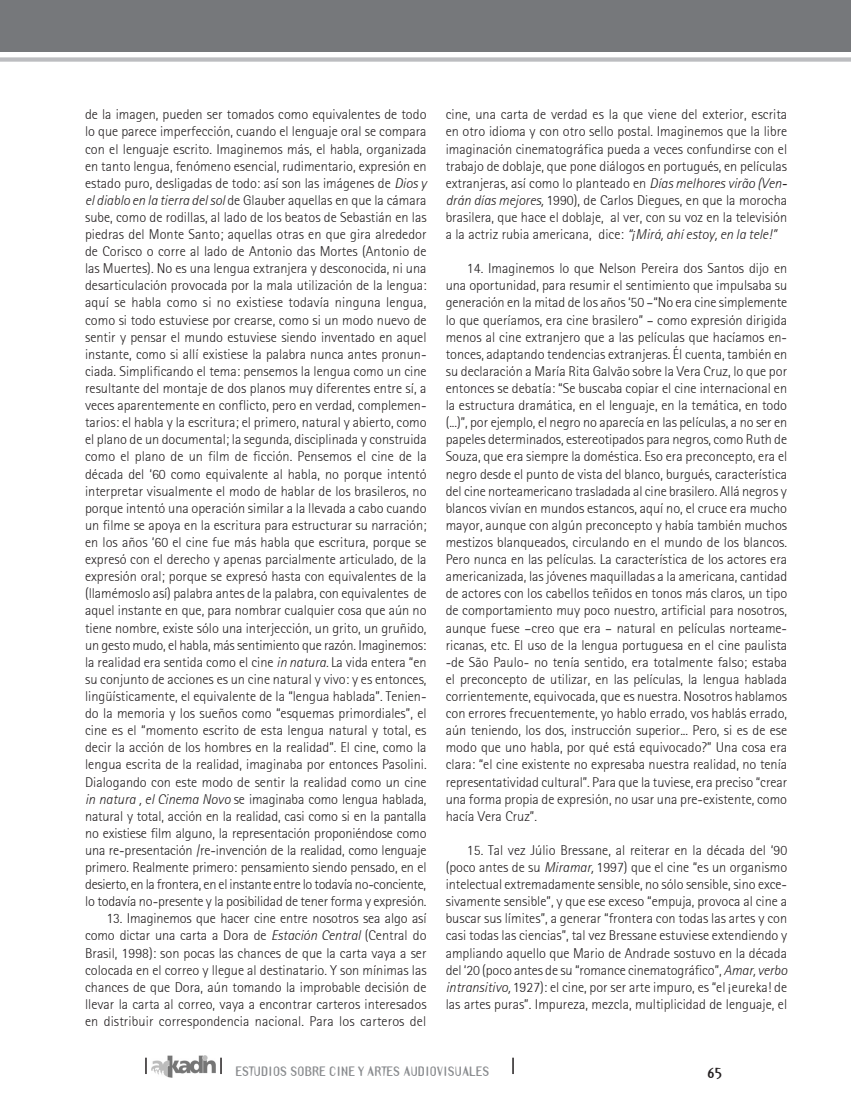
<style>
.page{position:relative;width:851px;height:1106px;background:#fff}
.page>*{position:absolute;margin:0;border:0;box-sizing:border-box;transform-origin:0 0}
._0_texto{font:300 14.25px/17.1px "AT Rotis Sans Serif";color:#231f20;text-align:justify}
.t1{font:700 14.25px "Template Gothic";color:#231f20}
.t2{font:700 12px "Template Gothic";color:#8a8c8f}
.s1{font-family:"AT Rot San Ser Lig Ita";font-weight:400}
</style>
<div class="page">
<img style="left:151px;top:1055px;width:64px;height:22px">
<svg style="left:220px;top:1057px;width:2px;height:17px"></svg>
<svg style="left:145px;top:1057px;width:2px;height:17px"></svg>
<svg style="left:512px;top:1057px;width:1px;height:17px"></svg>
<svg style="left:0;top:57px;width:850px;height:5px;background:#c5c6c8"></svg>
<div style="left:0;top:0;width:850px;height:51px;background:#76787b"></div>
<p class="_0_texto" style="left:85px;top:106px;width:343px">de la imagen, pueden ser tomados como equivalentes de todo lo que parece imperfección, cuando el lenguaje oral se compara con el lenguaje escrito. Imaginemos más, el habla, organizada en tanto lengua, fenómeno esencial, rudimentario, expresión en estado puro, desligadas de todo: así son las imágenes de <span class="s1">Dios y el diablo en la tierra del sol</span> de Glauber aquellas en que la cámara sube, como de rodillas, al lado de los beatos de Sebastián en las piedras del Monte Santo; aquellas otras en que gira alrededor de Corisco o corre al lado de Antonio das Mortes (Antonio de las Muertes). No es una lengua extranjera y desconocida, ni una desarticulación provocada por la mala utilización de la lengua: aquí se habla como si no existiese todavía ninguna lengua, como si todo estuviese por crearse, como si un modo nuevo de sentir y pensar el mundo estuviese siendo inventado en aquel instante, como si allí existiese la palabra nunca antes pronun&shy;ciada. Simplificando el tema: pensemos la lengua como un cine resultante del montaje de dos planos muy diferentes entre sí, a veces aparentemente en conflicto, pero en verdad, complemen&shy;tarios: el habla y la escritura; el primero, natural y abierto, como el plano de un documental; la segunda, disciplinada y construida como el plano de un film de ficción. Pensemos el cine de la década del ‘60 como equivalente al habla, no porque intentó interpretar visualmente el modo de hablar de los brasileros, no porque intentó una operación similar a la llevada a cabo cuando un filme se apoya en la escritura para estructurar su narración; en los años ‘60 el cine fue más habla que escritura, porque se expresó con el derecho y apenas parcialmente articulado, de la expresión oral; porque se expresó hasta con equivalentes de la (llamémoslo así) palabra antes de la palabra, con equivalentes de aquel instante en que, para nombrar cualquier cosa que aún no tiene nombre, existe sólo una interjección, un grito, un gruñido, un gesto mudo, el habla, más sentimiento que razón. Imaginemos: la realidad era sentida como el cine <span class="s1">in natura.</span> La vida entera “en su conjunto de acciones es un cine natural y vivo: y es entonces, lingüísticamente, el equivalente de la “lengua hablada”. Tenien&shy;do la memoria y los sueños como “esquemas primordiales”, el cine es el “momento escrito de esta lengua natural y total, es decir la acción de los hombres en la realidad”. El cine, como la lengua escrita de la realidad, imaginaba por entonces Pasolini.<br>Dialogando con este modo de sentir la realidad como un cine <span class="s1">in natura , el Cinema Novo</span> se imaginaba como lengua hablada, natural y total, acción en la realidad, casi como si en la pantalla no existiese film alguno, la representación proponiéndose como una re-presentación /re-invención de la realidad, como lenguaje primero. Realmente primero: pensamiento siendo pensado, en el desierto, en la frontera, en el instante entre lo todavía no-conciente, lo todavía no-presente y la posibilidad de tener forma y expresión.</p>
<p class="_0_texto" style="left:85px;top:910px;width:343px;text-indent:21px">13. Imaginemos que hacer cine entre nosotros sea algo así como dictar una carta a Dora de <span class="s1">Estación Central</span> (Central do Brasil, 1998): son pocas las chances de que la carta vaya a ser colocada en el correo y llegue al destinatario. Y son mínimas las chances de que Dora, aún tomando la improbable decisión de llevar la carta al correo, vaya a encontrar carteros interesados en distribuir correspondencia nacional. Para los carteros del</p>
<p class="_0_texto" style="left:445px;top:106px;width:343px">cine, una carta de verdad es la que viene del exterior, escrita en otro idioma y con otro sello postal. Imaginemos que la libre imaginación cinematográfica pueda a veces confundirse con el trabajo de doblaje, que pone diálogos en portugués, en películas extranjeras, así como lo planteado en <span class="s1">Días melhores virão (Ven&shy;drán días mejores,</span> 1990), de Carlos Diegues, en que la morocha brasilera, que hace el doblaje, al ver, con su voz en la televisión a la actriz rubia americana, dice: <span class="s1">“¡Mirá, ahí estoy, en la tele!”</span></p>
<p class="_0_texto" style="left:445px;top:260px;width:343px;text-indent:21px">14. Imaginemos lo que Nelson Pereira dos Santos dijo en una oportunidad, para resumir el sentimiento que impulsaba su generación en la mitad de los años ‘50 –“No era cine simplemente lo que queríamos, era cine brasilero” – como expresión dirigida menos al cine extranjero que a las películas que hacíamos en&shy;tonces, adaptando tendencias extranjeras. Él cuenta, también en su declaración a María Rita Galvão sobre la Vera Cruz, lo que por entonces se debatía: “Se buscaba copiar el cine internacional en la estructura dramática, en el lenguaje, en la temática, en todo (...)”, por ejemplo, el negro no aparecía en las películas, a no ser en papeles determinados, estereotipados para negros, como Ruth de Souza, que era siempre la doméstica. Eso era preconcepto, era el negro desde el punto de vista del blanco, burgués, característica del cine norteamericano trasladada al cine brasilero. Allá negros y blancos vivían en mundos estancos, aquí no, el cruce era mucho mayor, aunque con algún preconcepto y había también muchos mestizos blanqueados, circulando en el mundo de los blancos.<br>Pero nunca en las películas. La característica de los actores era americanizada, las jóvenes maquilladas a la americana, cantidad de actores con los cabellos teñidos en tonos más claros, un tipo de comportamiento muy poco nuestro, artificial para nosotros, aunque fuese –creo que era – natural en películas norteame&shy;ricanas, etc. El uso de la lengua portuguesa en el cine paulista -de São Paulo- no tenía sentido, era totalmente falso; estaba el preconcepto de utilizar, en las películas, la lengua hablada corrientemente, equivocada, que es nuestra. Nosotros hablamos con errores frecuentemente, yo hablo errado, vos hablás errado, aún teniendo, los dos, instrucción superior... Pero, si es de ese modo que uno habla, por qué está equivocado?” Una cosa era clara: “el cine existente no expresaba nuestra realidad, no tenía representatividad cultural”. Para que la tuviese, era preciso “crear una forma propia de expresión, no usar una pre-existente, como hacía Vera Cruz”.</p>
<p class="_0_texto" style="left:445px;top:841px;width:343px;text-indent:21px">15. Tal vez Júlio Bressane, al reiterar en la década del ‘90 (poco antes de su <span class="s1">Miramar,</span> 1997) que el cine “es un organismo intelectual extremadamente sensible, no sólo sensible, sino exce&shy;sivamente sensible”, y que ese exceso “empuja, provoca al cine a buscar sus límites”, a generar “frontera con todas las artes y con casi todas las ciencias”, tal vez Bressane estuviese extendiendo y ampliando aquello que Mario de Andrade sostuvo en la década del ‘20 (poco antes de su “romance cinematográfico”, <span class="s1">Amar, verbo intransitivo,</span> 1927): el cine, por ser arte impuro, es “el ¡eureka! de las artes puras”. Impureza, mezcla, multiplicidad de lenguaje, el</p>
<p class="t2" style="left:235px;top:1062px;width:255px">ESTUDIOS SOBRE CINE Y ARTES AUDIOVISUALES</p>
<p class="t1" style="left:707px;top:1062px;width:17px">65</p>
</div>
